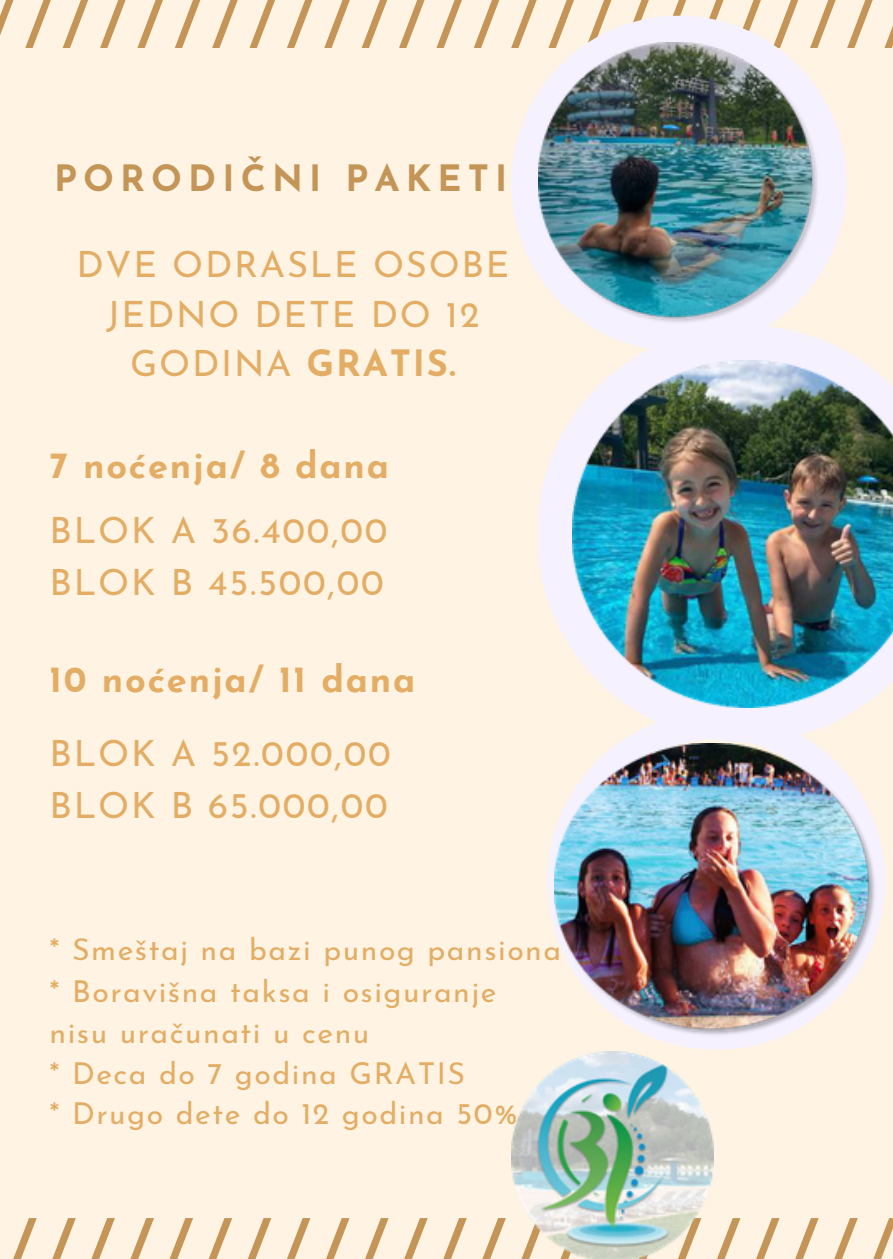
<style>
.page{position:relative;width:893px;height:1259px;background:#fff4e3}
.page>*{position:absolute;margin:0;border:0;box-sizing:border-box;transform-origin:0 0}
.t1{font:36.3px/49.5px "Josefin Sans";letter-spacing:.05em;color:#e4ad65}
.t2{font:700 36.3px "Josefin Sans";letter-spacing:.05em;color:#e4ad65}
.t3{font:700 36.3px "Josefin Sans";letter-spacing:.17em;color:#c49557}
.t4{font:30.3px/41.1px "Josefin Sans";letter-spacing:.05em;color:#e4ad65}
.s1{font-weight:700}
</style>
<div class="page">
<svg style="left:0;top:0;width:893px;height:47px"></svg>
<svg style="left:13px;top:1218px;width:880px;height:41px"></svg>
<svg style="left:511px;top:16px;width:336px;height:311px"></svg>
<img style="left:538px;top:43px;width:282px;height:281px">
<svg style="left:538px;top:327px;width:322px;height:385px;fill:#f5f1ff"></svg>
<img style="left:572px;top:360px;width:321px;height:347px">
<svg style="left:547px;top:712px;width:338px;height:337px"></svg>
<img style="left:554px;top:743px;width:322px;height:293px">
<img style="left:511px;top:1052px;width:203px;height:207px">
<p class="t3" style="left:54px;top:164px;width:455px">PORODIČNI PAKETI</p>
<p class="t1" style="left:76px;top:243px;width:435px;text-align:center">DVE ODRASLE OSOBE<br>JEDNO DETE DO 12<br>GODINA <span class="s1">GRATIS.</span></p>
<p class="t2" style="left:50px;top:450px;width:341px">7 noćenja/ 8 dana</p>
<p class="t1" style="left:50px;top:508px;width:340px;line-height:51.9px">BLOK A 36.400,00<br>BLOK B 45.500,00</p>
<p class="t2" style="left:50px;top:664px;width:367px">10 noćenja/ 11 dana</p>
<p class="t1" style="left:50px;top:731px;width:343px;line-height:51.9px">BLOK A 52.000,00<br>BLOK B 65.000,00</p>
<p class="t4" style="left:50px;top:931px;width:513px">* Smeštaj na bazi punog pansiona * Boravišna taksa i osiguranje nisu uračunati u cenu<br>* Deca do 7 godina GRATIS<br>* Drugo dete do 12 godina 50%</p>
</div>
